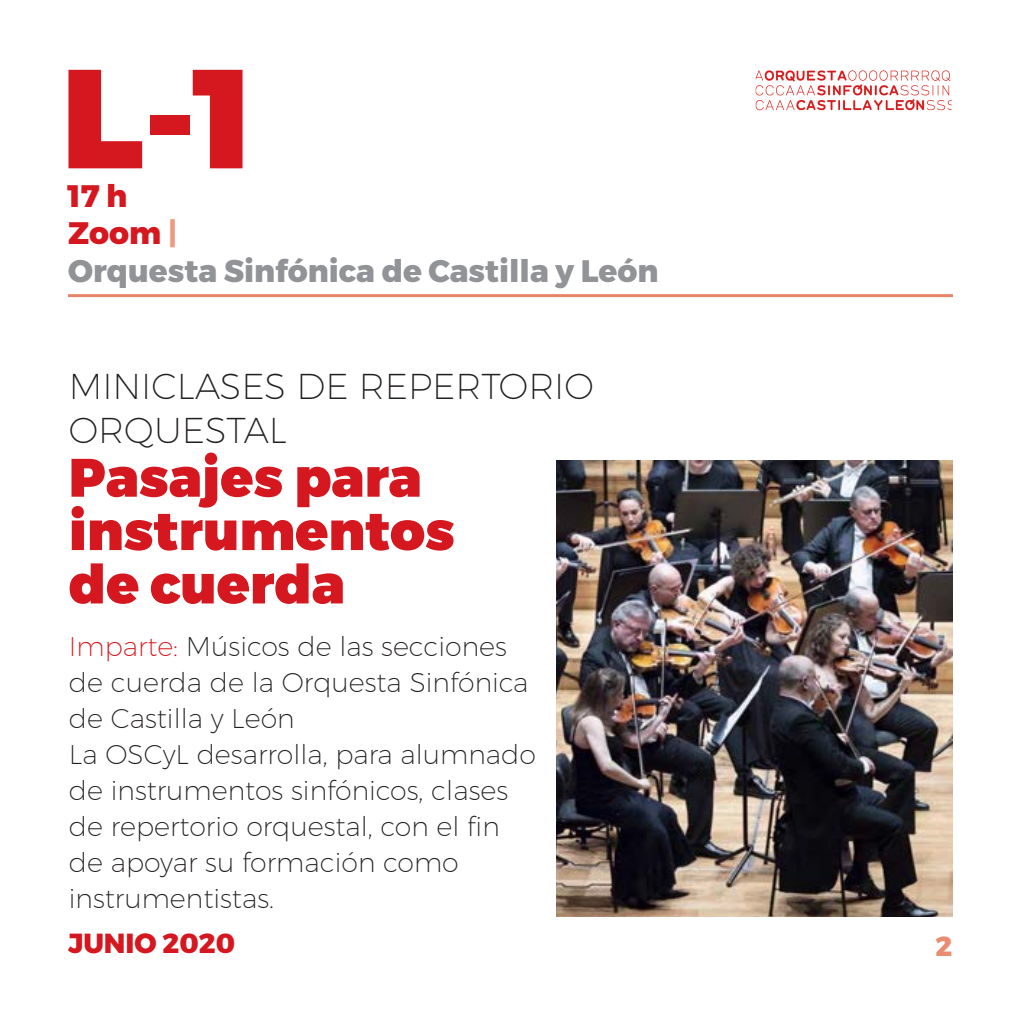
<style>
.page{position:relative;width:1021px;height:1021px;background:#fff}
.page>*{position:absolute;margin:0;border:0;box-sizing:border-box;transform-origin:0 0}
.t1{font:900 140.4px "Montserrat";color:#d5171f}
.t2{font:900 54px/53.4px "Montserrat";color:#d5171f}
.t3{font:200 36px/44.4px "Montserrat";color:#231f20}
.t4{font:800 31.2px "Montserrat";color:#919396}
.t5{font:800 31.2px "Montserrat";color:#d5171f}
.t6{font:800 27.6px "Montserrat";color:#d5171f}
.t7{font:800 27.6px "Montserrat";color:#e98d72}
.t8{font:200 27px/36px "Montserrat";color:#231f20}
.s1{color:#ec9a80}
.s2{color:#d5171f}
</style>
<div class="page">
<hr style="left:68px;top:294px;width:884px;height:3px;background:#e78467">
<img style="left:557px;top:460px;width:395px;height:456px">
<img style="left:755px;top:70px;width:197px;height:41px">
<p class="t1" style="left:61px;top:64px;width:197px">L-1</p>
<p class="t5" style="left:68px;top:178px;width:61px">17 h</p>
<p class="t5" style="left:68px;top:215px;width:111px">Zoom <span class="s1">|</span></p>
<p class="t4" style="left:68px;top:253px;width:592px">Orquesta Sinfónica de Castilla y León</p>
<p class="t3" style="left:69px;top:367px;width:526px">MINICLASES DE REPERTORIO<br>ORQUESTAL</p>
<p class="t2" style="left:69px;top:455px;width:387px">Pasajes para instrumentos de cuerda</p>
<p class="t8" style="left:69px;top:630px;width:461px"><span class="s2">Imparte:</span> Músicos de las secciones de cuerda de la Orquesta Sinfónica de Castilla y León</p>
<p class="t8" style="left:69px;top:738px;width:468px">La OSCyL desarrolla, para alumnado de instrumentos sinfónicos, clases de repertorio orquestal, con el fin de apoyar su formación como instrumentistas.</p>
<p class="t6" style="left:68px;top:927px;width:168px">JUNIO 2020</p>
<p class="t7" style="left:935px;top:930px;width:18px">2</p>
</div>
